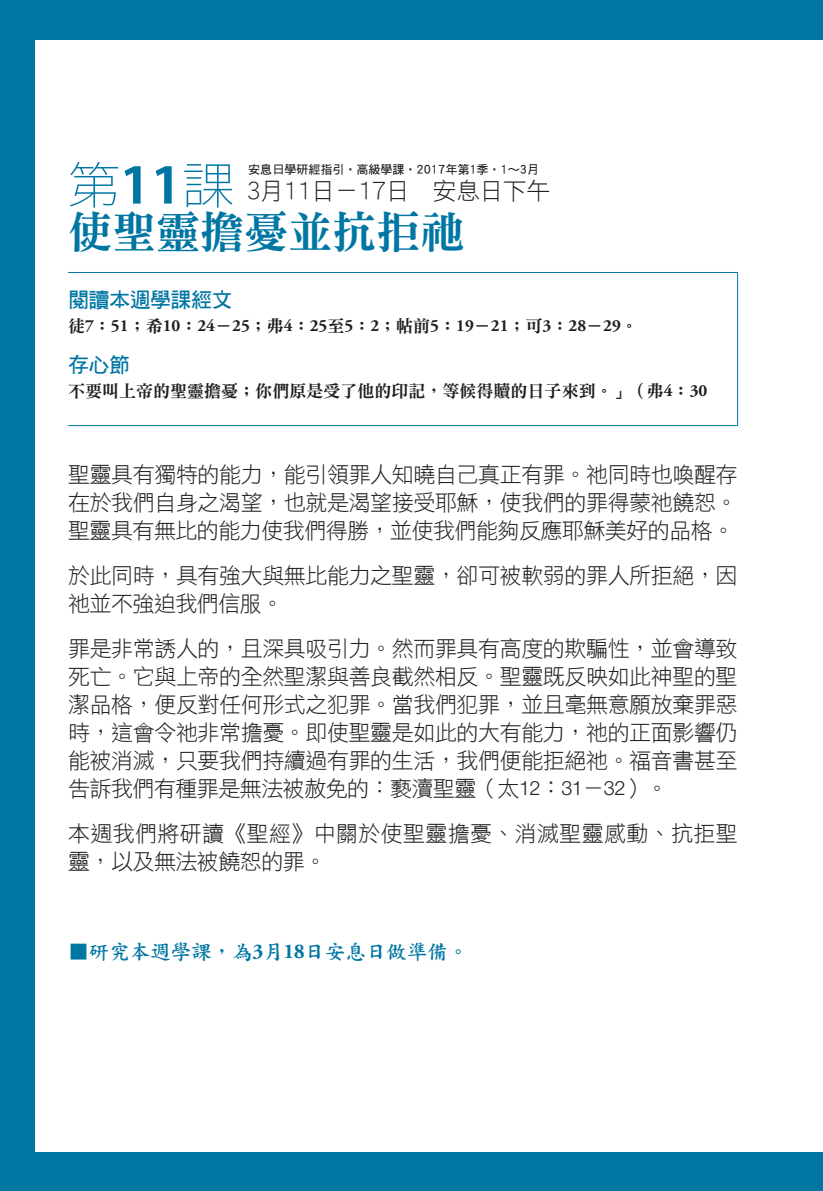
<style>
.page{position:relative;width:823px;height:1191px;background:#fff}
.page>*{position:absolute;margin:0;border:0;box-sizing:border-box;transform-origin:0 0}
.t1{font:44px "DFN Ming W9 WINP BF";color:#0076a3}
.t2{font:24px "DF Hei W3 WINP BF";letter-spacing:-.025em;color:#231f20}
.t3{font:22px/28px "DF Hei W3 WINP BF";letter-spacing:-.02em;color:#231f20;text-align:justify}
.t4{font:22px/28px "DF Hei W3 WINP BF";letter-spacing:.015em;color:#231f20}
.t5{font:21px "DF Kai Shu W7 WINP BF";letter-spacing:-.025em;color:#0076a3}
.t6{font:21px "DF Hei W7 WINP BF";letter-spacing:-.025em;color:#0076a3}
.t7{font:700 17px "Adobe Garamond Pro";color:#231f20}
.t8{font:17px "DFN Ming W9 WINP BF";color:#231f20}
.t9{font:12px "DF Hei W7 WINP BF";color:#231f20}
.s1{font-family:"Koz Go Pr 6 N";font-weight:200;font-size:49.4px;color:#0076a3}
.s2{font-family:"Koz Go Pr 6 N";font-weight:700;font-size:49.4px;color:#0076a3}
.s3{font-family:"DFN Ming W9 WINP BF";font-weight:400}
.s4{font-family:"Adobe Garamond Pro";font-weight:700}
.s5{font-family:"Helvetica Neue";font-weight:300;font-size:19.8px}
</style>
<div class="page">
<div style="left:0;top:0;width:822px;height:1191px;background:#0076a3"></div>
<div style="left:36px;top:40px;width:786px;height:1111px;background:#fff"></div>
<hr style="left:68px;top:272px;width:669px;height:1px;background:#0076a3">
<hr style="left:736px;top:273px;width:1px;height:152px;background:#0076a3">
<hr style="left:68px;top:425px;width:669px;height:1px;background:#0076a3">
<p class="t2" style="left:68px;top:179px;width:483px"><span class="s1">第</span><span class="s2">11</span><span class="s1">課</span> 3月11日－17日　安息日下午</p>
<h1 class="t1" style="left:68px;top:210px;width:398px">使聖靈擔憂並抗拒祂</h1>
<p class="t9" style="left:248px;top:164px;width:292px">安息日學研經指引‧高級學課‧2017年第1季‧1～3月</p>
<p class="t6" style="left:68px;top:289px;width:166px">閱讀本週學課經文</p>
<p class="t7" style="left:68px;top:316px;width:571px"><span class="s3">徒</span>7<span class="s3">：</span>51<span class="s3">；希</span>10<span class="s3">：</span>24<span class="s3">－</span>25<span class="s3">；弗</span>4<span class="s3">：</span>25<span class="s3">至</span>5<span class="s3">：</span>2<span class="s3">；帖前</span>5<span class="s3">：</span>19<span class="s3">－</span>21<span class="s3">；可</span>3<span class="s3">：</span>28<span class="s3">－</span>29<span class="s3">。</span></p>
<p class="t6" style="left:68px;top:354px;width:63px">存心節</p>
<p class="t8" style="left:68px;top:382px;width:640px">不要叫上帝的聖靈擔憂；你們原是受了他的印記，等候得贖的日子來到。」（弗<span class="s4">4</span>：<span class="s4">30</span></p>
<p class="t3" style="left:68px;top:460px;width:670px">聖靈具有獨特的能力，能引領罪人知曉自己真正有罪。祂同時也喚醒存在於我們自身之渴望，也就是渴望接受耶穌，使我們的罪得蒙祂饒恕。聖靈具有無比的能力使我們得勝，並使我們能夠反應耶穌美好的品格。</p>
<p class="t3" style="left:68px;top:561px;width:670px">於此同時，具有強大與無比能力之聖靈，卻可被軟弱的罪人所拒絕，因祂並不強迫我們信服。</p>
<p class="t3" style="left:68px;top:635px;width:670px">罪是非常誘人的，且深具吸引力。然而罪具有高度的欺騙性，並會導致死亡。它與上帝的全然聖潔與善良截然相反。聖靈既反映如此神聖的聖潔品格，便反對任何形式之犯罪。當我們犯罪，並且毫無意願放棄罪惡時，這會令祂非常擔憂。即使聖靈是如此的大有能力，祂的正面影響仍能被消滅，只要我們持續過有罪的生活，我們便能拒絕祂。福音書甚至告訴我們有種罪是無法被赦免的：褻瀆聖靈（太<span class="s5">12</span>：<span class="s5">31</span>－<span class="s5">32</span>）。</p>
<p class="t4" style="left:68px;top:819px;width:670px">本週我們將研讀《聖經》中關於使聖靈擔憂、消滅聖靈感動、抗拒聖靈，以及無法被饒恕的罪。</p>
<p class="t5" style="left:68px;top:941px;width:402px">■研究本週學課，為<span class="s4">3</span>月<span class="s4">18</span>日安息日做準備。</p>
</div>
